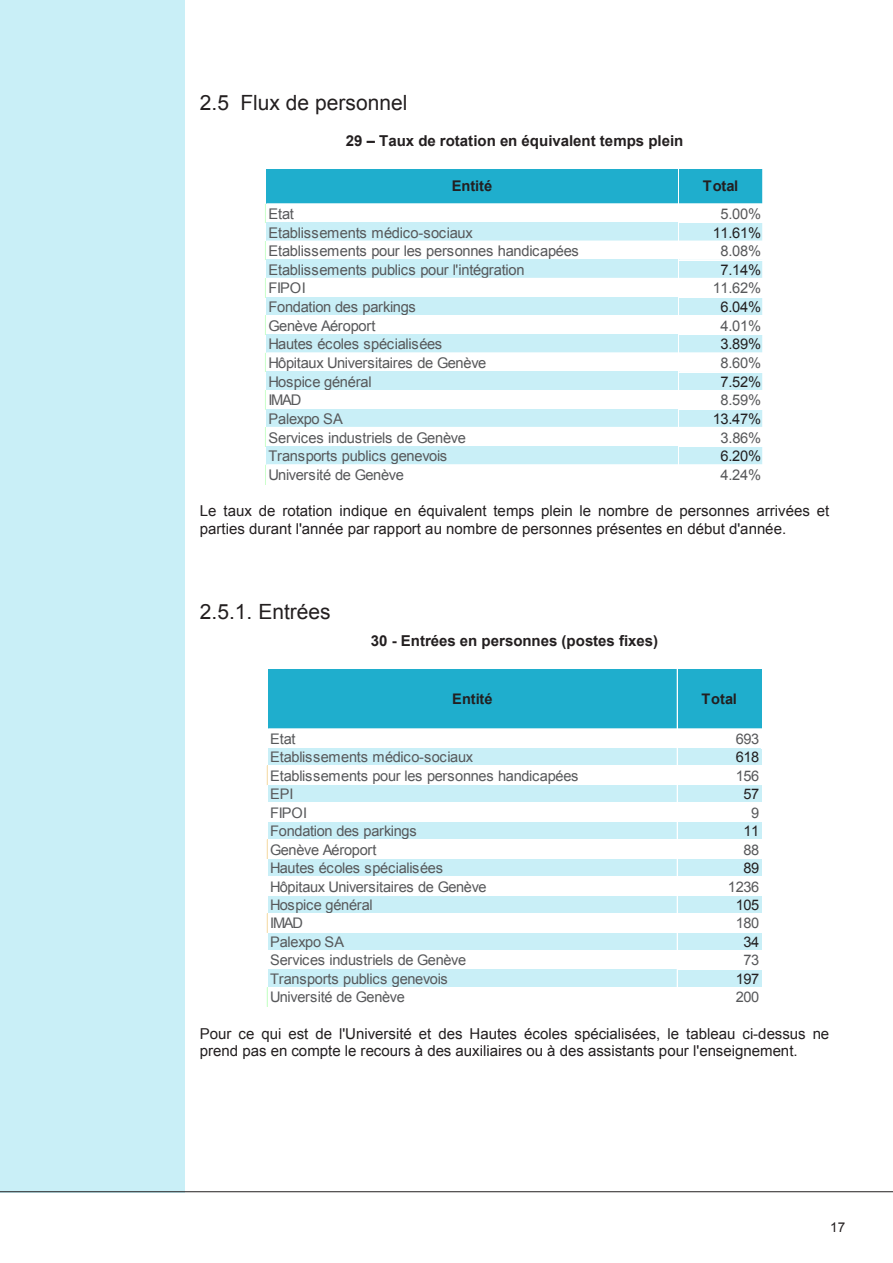
<style>
.page{position:relative;width:893px;height:1263px;background:#fff}
.page>*{position:absolute;margin:0;border:0;box-sizing:border-box;transform-origin:0 0}
.t1{font:21px "Arial";color:#231f20}
.t2{font:15px/17.2px "Arial";color:#231f20}
.t3{font:700 15px "Arial";color:#231f20}
.t4{font:14.7px "Arial";letter-spacing:-.025em;color:#57585a}
.t5{font:14.7px "Arial";letter-spacing:-.015em;color:#231f20}
.t6{font:700 14.7px "Arial";color:#231f20}
.t7{font:14.55px "Arial";letter-spacing:-.02em;color:#57585a}
.t8{font:14.55px "Arial";letter-spacing:-.02em;color:#231f20}
.t9{font:700 14.55px "Arial";color:#231f20}
.t10{font:13.5px "Arial";color:#231f20}
</style>
<div class="page">
<div style="left:0;top:0;width:185px;height:1192px;background:#c9eff7"></div>
<hr style="left:0;top:1191px;width:893px;height:1px;background:#231f20">
<div style="left:266px;top:168px;width:498px;height:37px;background:#1faecd"></div>
<div style="left:266px;top:222px;width:498px;height:20px;background:#c9eff7"></div>
<div style="left:266px;top:260px;width:498px;height:19px;background:#c9eff7"></div>
<div style="left:266px;top:297px;width:498px;height:20px;background:#c9eff7"></div>
<div style="left:266px;top:334px;width:498px;height:20px;background:#c9eff7"></div>
<div style="left:266px;top:372px;width:498px;height:19px;background:#c9eff7"></div>
<div style="left:266px;top:409px;width:498px;height:19px;background:#c9eff7"></div>
<div style="left:266px;top:446px;width:498px;height:20px;background:#c9eff7"></div>
<hr style="left:266px;top:204px;width:498px;height:1px;background:#fff">
<hr style="left:679px;top:222px;width:85px;height:1px;background:#fff">
<hr style="left:266px;top:241px;width:498px;height:1px;background:#fff">
<hr style="left:679px;top:260px;width:85px;height:1px;background:#fff">
<hr style="left:266px;top:278px;width:498px;height:1px;background:#fff">
<hr style="left:679px;top:297px;width:85px;height:1px;background:#fff">
<hr style="left:266px;top:315px;width:498px;height:1px;background:#fff">
<hr style="left:266px;top:316px;width:498px;height:1px;background:#fff">
<hr style="left:679px;top:334px;width:85px;height:1px;background:#fff">
<hr style="left:266px;top:353px;width:498px;height:1px;background:#fff">
<hr style="left:679px;top:372px;width:85px;height:1px;background:#fff">
<hr style="left:266px;top:390px;width:498px;height:1px;background:#fff">
<hr style="left:679px;top:409px;width:85px;height:1px;background:#fff">
<hr style="left:266px;top:427px;width:498px;height:1px;background:#fff">
<hr style="left:679px;top:446px;width:85px;height:1px;background:#fff">
<hr style="left:266px;top:465px;width:498px;height:1px;background:#fff">
<svg style="left:265px;top:204px;width:1px;height:280px"></svg>
<hr style="left:678px;top:168px;width:1px;height:316px;background:#fff">
<hr style="left:763px;top:168px;width:1px;height:316px;background:#fff">
<div style="left:268px;top:669px;width:494px;height:61px;background:#1faecd"></div>
<div style="left:268px;top:747px;width:494px;height:20px;background:#c9eff7"></div>
<div style="left:268px;top:784px;width:494px;height:20px;background:#c9eff7"></div>
<div style="left:268px;top:821px;width:494px;height:20px;background:#c9eff7"></div>
<div style="left:268px;top:858px;width:494px;height:19px;background:#c9eff7"></div>
<div style="left:268px;top:895px;width:494px;height:19px;background:#c9eff7"></div>
<div style="left:268px;top:932px;width:494px;height:19px;background:#c9eff7"></div>
<div style="left:268px;top:969px;width:494px;height:19px;background:#c9eff7"></div>
<hr style="left:268px;top:729px;width:494px;height:1px;background:#fff">
<hr style="left:268px;top:747px;width:494px;height:1px;background:#fff">
<hr style="left:268px;top:766px;width:494px;height:1px;background:#fff">
<svg style="left:267px;top:766px;width:1px;height:19px"></svg>
<hr style="left:268px;top:784px;width:494px;height:1px;background:#fff">
<hr style="left:268px;top:803px;width:494px;height:1px;background:#fff">
<hr style="left:268px;top:821px;width:494px;height:1px;background:#fff">
<hr style="left:268px;top:840px;width:494px;height:1px;background:#fff">
<svg style="left:267px;top:840px;width:1px;height:19px"></svg>
<hr style="left:268px;top:858px;width:494px;height:1px;background:#fff">
<hr style="left:268px;top:876px;width:494px;height:1px;background:#fff">
<hr style="left:268px;top:895px;width:494px;height:1px;background:#fff">
<hr style="left:268px;top:913px;width:494px;height:1px;background:#fff">
<svg style="left:267px;top:913px;width:1px;height:20px"></svg>
<hr style="left:268px;top:932px;width:494px;height:1px;background:#fff">
<hr style="left:268px;top:950px;width:494px;height:1px;background:#fff">
<hr style="left:678px;top:969px;width:84px;height:1px;background:#fff">
<hr style="left:268px;top:987px;width:494px;height:1px;background:#fff">
<svg style="left:267px;top:987px;width:1px;height:20px"></svg>
<hr style="left:677px;top:669px;width:1px;height:338px;background:#fff">
<p class="t1" style="left:200px;top:89px;width:209px">2.5 Flux de personnel</p>
<p class="t3" style="left:346px;top:131px;width:339px">29 – Taux de rotation en équivalent temps plein</p>
<p class="t6" style="left:452px;top:176px;width:42px">Entité</p>
<p class="t6" style="left:703px;top:176px;width:37px">Total</p>
<p class="t4" style="left:268px;top:204px;width:27px">Etat</p>
<p class="t4" style="left:721px;top:204px;width:42px">5.00%</p>
<p class="t4" style="left:268px;top:223px;width:206px">Etablissements médico-sociaux</p>
<p class="t5" style="left:713px;top:223px;width:50px">11.61%</p>
<p class="t4" style="left:268px;top:241px;width:312px">Etablissements pour les personnes handicapées</p>
<p class="t4" style="left:721px;top:241px;width:42px">8.08%</p>
<p class="t4" style="left:268px;top:260px;width:258px">Etablissements publics pour l'intégration</p>
<p class="t5" style="left:721px;top:260px;width:42px">7.14%</p>
<p class="t4" style="left:268px;top:279px;width:39px">FIPOI</p>
<p class="t4" style="left:713px;top:279px;width:50px">11.62%</p>
<p class="t4" style="left:268px;top:297px;width:149px">Fondation des parkings</p>
<p class="t5" style="left:721px;top:297px;width:42px">6.04%</p>
<p class="t4" style="left:268px;top:316px;width:109px">Genève Aéroport</p>
<p class="t4" style="left:721px;top:316px;width:42px">4.01%</p>
<p class="t4" style="left:268px;top:334px;width:175px">Hautes écoles spécialisées</p>
<p class="t5" style="left:721px;top:334px;width:42px">3.89%</p>
<p class="t4" style="left:268px;top:353px;width:219px">Hôpitaux Universitaires de Genève</p>
<p class="t4" style="left:721px;top:353px;width:42px">8.60%</p>
<p class="t4" style="left:268px;top:372px;width:105px">Hospice général</p>
<p class="t5" style="left:721px;top:372px;width:42px">7.52%</p>
<p class="t4" style="left:268px;top:390px;width:35px">IMAD</p>
<p class="t4" style="left:721px;top:390px;width:42px">8.59%</p>
<p class="t4" style="left:268px;top:409px;width:76px">Palexpo SA</p>
<p class="t5" style="left:713px;top:409px;width:50px">13.47%</p>
<p class="t4" style="left:268px;top:428px;width:199px">Services industriels de Genève</p>
<p class="t4" style="left:721px;top:428px;width:42px">3.86%</p>
<p class="t4" style="left:268px;top:446px;width:180px">Transports publics genevois</p>
<p class="t5" style="left:721px;top:446px;width:42px">6.20%</p>
<p class="t4" style="left:268px;top:465px;width:137px">Université de Genève</p>
<p class="t4" style="left:721px;top:465px;width:42px">4.24%</p>
<p class="t2" style="left:200px;top:503px;width:631px">Le taux de rotation indique en équivalent temps plein le nombre de personnes arrivées et parties durant l'année par rapport au nombre de personnes présentes en début d'année.</p>
<p class="t1" style="left:200px;top:598px;width:132px">2.5.1. Entrées</p>
<p class="t3" style="left:371px;top:631px;width:289px">30 - Entrées en personnes (postes fixes)</p>
<p class="t9" style="left:452px;top:689px;width:42px">Entité</p>
<p class="t9" style="left:702px;top:689px;width:37px">Total</p>
<p class="t7" style="left:270px;top:729px;width:27px">Etat</p>
<p class="t7" style="left:736px;top:729px;width:25px">693</p>
<p class="t7" style="left:270px;top:748px;width:205px">Etablissements médico-sociaux</p>
<p class="t8" style="left:736px;top:748px;width:25px">618</p>
<p class="t7" style="left:270px;top:766px;width:310px">Etablissements pour les personnes handicapées</p>
<p class="t7" style="left:736px;top:766px;width:25px">156</p>
<p class="t7" style="left:270px;top:784px;width:25px">EPI</p>
<p class="t8" style="left:743px;top:784px;width:17px">57</p>
<p class="t7" style="left:270px;top:803px;width:39px">FIPOI</p>
<p class="t7" style="left:751px;top:803px;width:10px">9</p>
<p class="t7" style="left:270px;top:821px;width:148px">Fondation des parkings</p>
<p class="t8" style="left:743px;top:821px;width:17px">11</p>
<p class="t7" style="left:270px;top:840px;width:108px">Genève Aéroport</p>
<p class="t7" style="left:743px;top:840px;width:17px">88</p>
<p class="t7" style="left:270px;top:858px;width:174px">Hautes écoles spécialisées</p>
<p class="t8" style="left:743px;top:858px;width:17px">89</p>
<p class="t7" style="left:270px;top:877px;width:218px">Hôpitaux Universitaires de Genève</p>
<p class="t7" style="left:728px;top:877px;width:33px">1236</p>
<p class="t7" style="left:270px;top:895px;width:104px">Hospice général</p>
<p class="t8" style="left:736px;top:895px;width:25px">105</p>
<p class="t7" style="left:270px;top:914px;width:34px">IMAD</p>
<p class="t7" style="left:736px;top:914px;width:25px">180</p>
<p class="t7" style="left:270px;top:932px;width:76px">Palexpo SA</p>
<p class="t8" style="left:743px;top:932px;width:17px">34</p>
<p class="t7" style="left:270px;top:951px;width:198px">Services industriels de Genève</p>
<p class="t7" style="left:743px;top:951px;width:17px">73</p>
<p class="t7" style="left:270px;top:969px;width:179px">Transports publics genevois</p>
<p class="t8" style="left:736px;top:969px;width:25px">197</p>
<p class="t7" style="left:270px;top:988px;width:136px">Université de Genève</p>
<p class="t7" style="left:736px;top:988px;width:25px">200</p>
<p class="t2" style="left:200px;top:1025px;width:631px">Pour ce qui est de l'Université et des Hautes écoles spécialisées, le tableau ci-dessus ne prend pas en compte le recours à des auxiliaires ou à des assistants pour l'enseignement.</p>
<p class="t10" style="left:830px;top:1218px;width:17px">17</p>
</div>
